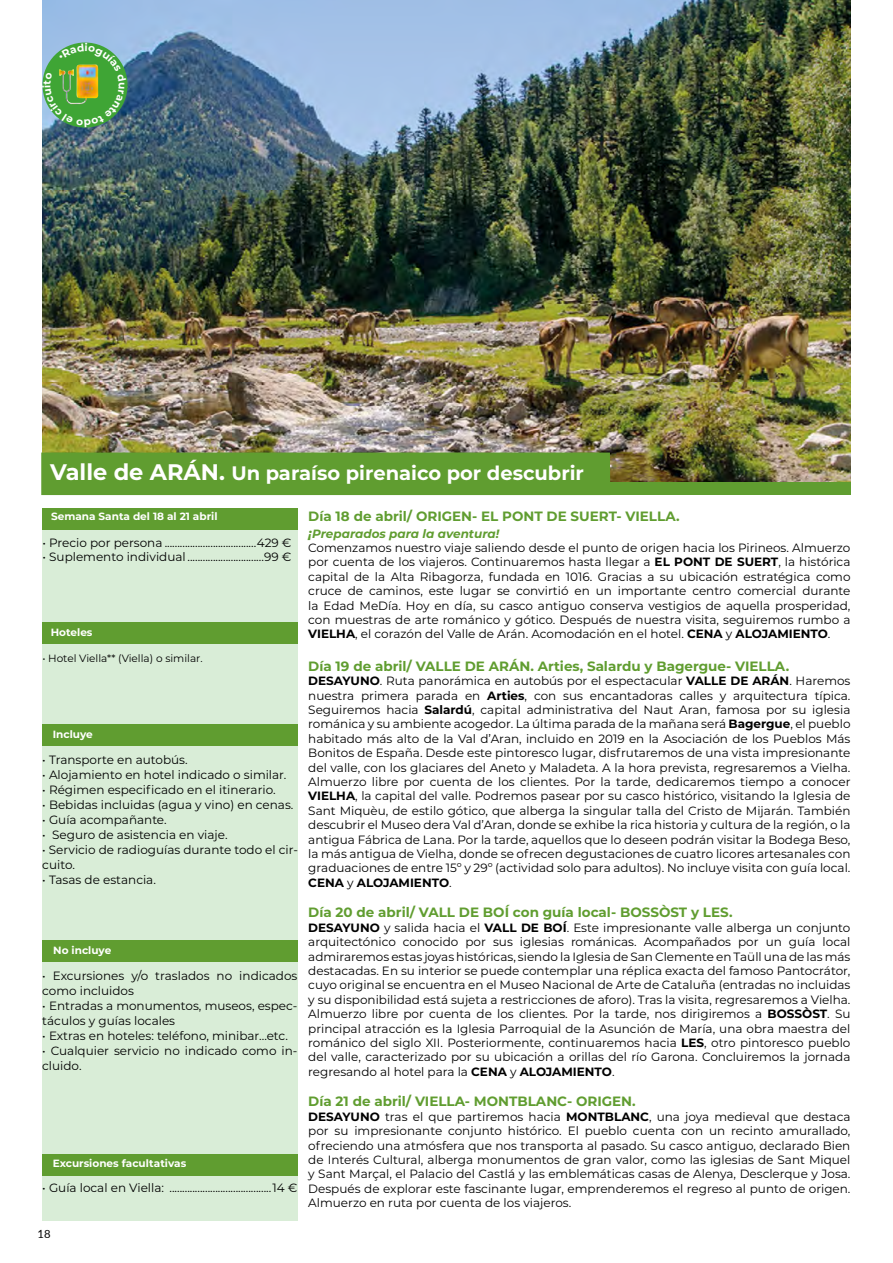
<style>
.page{position:relative;width:893px;height:1263px;background:#fff}
.page>*{position:absolute;margin:0;border:0;box-sizing:border-box;transform-origin:0 0}
.t1{font:700 19.5px "Montserrat";color:#fff}
.t2{font:700 13.5px "Montserrat";color:#609d30}
.t3{font:12px/14.4px "Montserrat";color:#000}
.t4{font:11.25px "Lato";color:#000}
.t5{font:700 10.5px "Montserrat";color:#fff}
.t6{font:10.5px "Montserrat";color:#000}
.s1{font-size:22.5px}
.s2{font-weight:700;font-style:italic;font-size:13.5px;color:#609d30}
.s3{font-weight:700;font-style:italic;color:#609d30}
.s4{font-weight:700}
</style>
<div class="page">
<div style="left:42px;top:508px;width:255px;height:712px;background:#d9edd7"></div>
<img style="left:43px;top:0;width:807px;height:482px">
<div style="left:42px;top:623px;width:255px;height:21px;background:#609d30"></div>
<div style="left:42px;top:941px;width:255px;height:21px;background:#609d30"></div>
<div style="left:42px;top:725px;width:255px;height:21px;background:#609d30"></div>
<div style="left:41px;top:452px;width:569px;height:43px;background:#609d30"></div>
<div style="left:42px;top:1154px;width:255px;height:21px;background:#609d30"></div>
<div style="left:593px;top:482px;width:257px;height:13px;background:#609d30"></div>
<div style="left:43px;top:508px;width:255px;height:21px;background:#609d30"></div>
<img style="left:42px;top:43px;width:84px;height:84px">
<h1 class="t1" style="left:50px;top:459px;width:535px"><span class="s1">Valle de ARÁN.</span> Un paraíso pirenaico por descubrir</h1>
<p class="t5" style="left:51px;top:509px;width:168px">Semana Santa del 18 al 21 abril</p>
<p class="t3" style="left:43px;top:535px;width:251px">• Precio por persona ....................................429 €</p>
<p class="t3" style="left:43px;top:549px;width:251px">• Suplemento individual ..............................99 €</p>
<p class="t5" style="left:51px;top:625px;width:43px">Hoteles</p>
<p class="t6" style="left:42px;top:651px;width:162px">• Hotel Viella** (Viella) o similar.</p>
<p class="t5" style="left:53px;top:726px;width:42px">Incluye</p>
<p class="t3" style="left:42px;top:752px;width:147px">• Transporte en autobús.</p>
<p class="t3" style="left:42px;top:767px;width:246px">• Alojamiento en hotel indicado o similar.</p>
<p class="t3" style="left:42px;top:782px;width:235px">• Régimen especificado en el itinerario.</p>
<p class="t3" style="left:42px;top:797px;width:253px">• Bebidas incluidas (agua y vino) en cenas.</p>
<p class="t3" style="left:42px;top:812px;width:126px">• Guía acompañante.</p>
<p class="t3" style="left:42px;top:827px;width:187px">• Seguro de asistencia en viaje.</p>
<p class="t3" style="left:42px;top:842px;width:257px;line-height:15px">• Servicio de radioguías durante todo el cir&shy;cuito.</p>
<p class="t3" style="left:42px;top:872px;width:115px">• Tasas de estancia.</p>
<p class="t5" style="left:53px;top:943px;width:60px">No incluye</p>
<p class="t3" style="left:42px;top:968px;width:257px;line-height:15px">• Excursiones y/o traslados no indicados como incluidos</p>
<p class="t3" style="left:42px;top:998px;width:257px;line-height:15px">• Entradas a monumentos, museos, espec&shy;táculos y guías locales</p>
<p class="t3" style="left:42px;top:1028px;width:247px">• Extras en hoteles: teléfono, minibar...etc.</p>
<p class="t3" style="left:42px;top:1043px;width:257px;line-height:15px">• Cualquier servicio no indicado como in&shy;cluido.</p>
<p class="t5" style="left:53px;top:1155px;width:135px">Excursiones facultativas</p>
<p class="t3" style="left:42px;top:1180px;width:257px">• Guía local en Viella: ........................................14 €</p>
<p class="t4" style="left:38px;top:1226px;width:15px">18</p>
<p class="t2" style="left:308px;top:507px;width:373px">Día 18 de abril/ ORIGEN- EL PONT DE SUERT- VIELLA.</p>
<p class="t3" style="left:308px;top:526px;width:544px"><span class="s2">¡</span><span class="s3">Preparados para la aventura!<br></span>Comenzamos nuestro viaje saliendo desde el punto de origen hacia los Pirineos. Almuerzo por cuenta de los viajeros. Continuaremos hasta llegar a <span class="s4">EL PONT DE SUERT</span>, la histórica capital de la Alta Ribagorza, fundada en 1016. Gracias a su ubicación estratégica como cruce de caminos, este lugar se convirtió en un importante centro comercial durante la Edad MeDía. Hoy en día, su casco antiguo conserva vestigios de aquella prosperidad, con muestras de arte románico y gótico. Después de nuestra visita, seguiremos rumbo a <span class="s4">VIELHA</span>, el corazón del Valle de Arán. Acomodación en el hotel. <span class="s4">CENA</span> y <span class="s4">ALOJAMIENTO</span>.</p>
<p class="t2" style="left:308px;top:656px;width:482px">Día 19 de abril/ VALLE DE ARÁN. Arties, Salardu y Bagergue- VIELLA.</p>
<p class="t3" style="left:308px;top:673px;width:544px;text-align:justify"><span class="s4">DESAYUNO</span>. Ruta panorámica en autobús por el espectacular <span class="s4">VALLE DE ARÁN</span>. Haremos nuestra primera parada en <span class="s4">Arties</span>, con sus encantadoras calles y arquitectura típica.<br>Seguiremos hacia <span class="s4">Salardú</span>, capital administrativa del Naut Aran, famosa por su iglesia románica y su ambiente acogedor. La última parada de la mañana será <span class="s4">Bagergue</span>, el pueblo habitado más alto de la Val d’Aran, incluido en 2019 en la Asociación de los Pueblos Más Bonitos de España. Desde este pintoresco lugar, disfrutaremos de una vista impresionante del valle, con los glaciares del Aneto y Maladeta. A la hora prevista, regresaremos a Vielha.<br>Almuerzo libre por cuenta de los clientes. Por la tarde, dedicaremos tiempo a conocer <span class="s4">VIELHA</span>, la capital del valle. Podremos pasear por su casco histórico, visitando la Iglesia de Sant Miquèu, de estilo gótico, que alberga la singular talla del Cristo de Mijarán. También descubrir el Museo dera Val d’Aran, donde se exhibe la rica historia y cultura de la región, o la antigua Fábrica de Lana. Por la tarde, aquellos que lo deseen podrán visitar la Bodega Beso, la más antigua de Vielha, donde se ofrecen degustaciones de cuatro licores artesanales con graduaciones de entre 15º y 29º (actividad solo para adultos). No incluye visita con guía local.<br><span class="s4">CENA</span> y <span class="s4">ALOJAMIENTO</span>.</p>
<p class="t2" style="left:308px;top:903px;width:426px">Día 20 de abril/ VALL DE BOÍ con guía local- BOSSÒST y LES.</p>
<p class="t3" style="left:308px;top:920px;width:544px;text-align:justify"><span class="s4">DESAYUNO</span> y salida hacia el <span class="s4">VALL DE BOÍ</span>. Este impresionante valle alberga un conjunto arquitectónico conocido por sus iglesias románicas. Acompañados por un guía local admiraremos estas joyas históricas, siendo la Iglesia de San Clemente en Taüll una de las más destacadas. En su interior se puede contemplar una réplica exacta del famoso Pantocrátor, cuyo original se encuentra en el Museo Nacional de Arte de Cataluña (entradas no incluidas y su disponibilidad está sujeta a restricciones de aforo). Tras la visita, regresaremos a Vielha.<br>Almuerzo libre por cuenta de los clientes. Por la tarde, nos dirigiremos a <span class="s4">BOSSÒST</span>. Su principal atracción es la Iglesia Parroquial de la Asunción de María, una obra maestra del románico del siglo XII. Posteriormente, continuaremos hacia <span class="s4">LES</span>, otro pintoresco pueblo del valle, caracterizado por su ubicación a orillas del río Garona. Concluiremos la jornada regresando al hotel para la <span class="s4">CENA</span> y <span class="s4">ALOJAMIENTO</span>.</p>
<p class="t2" style="left:308px;top:1092px;width:329px">Día 21 de abril/ VIELLA- MONTBLANC- ORIGEN.</p>
<p class="t3" style="left:308px;top:1109px;width:544px;text-align:justify"><span class="s4">DESAYUNO</span> tras el que partiremos hacia <span class="s4">MONTBLANC</span>, una joya medieval que destaca por su impresionante conjunto histórico. El pueblo cuenta con un recinto amurallado, ofreciendo una atmósfera que nos transporta al pasado. Su casco antiguo, declarado Bien de Interés Cultural, alberga monumentos de gran valor, como las iglesias de Sant Miquel y Sant Marçal, el Palacio del Castlá y las emblemáticas casas de Alenya, Desclerque y Josa.<br>Después de explorar este fascinante lugar, emprenderemos el regreso al punto de origen.<br>Almuerzo en ruta por cuenta de los viajeros.</p>
</div>
